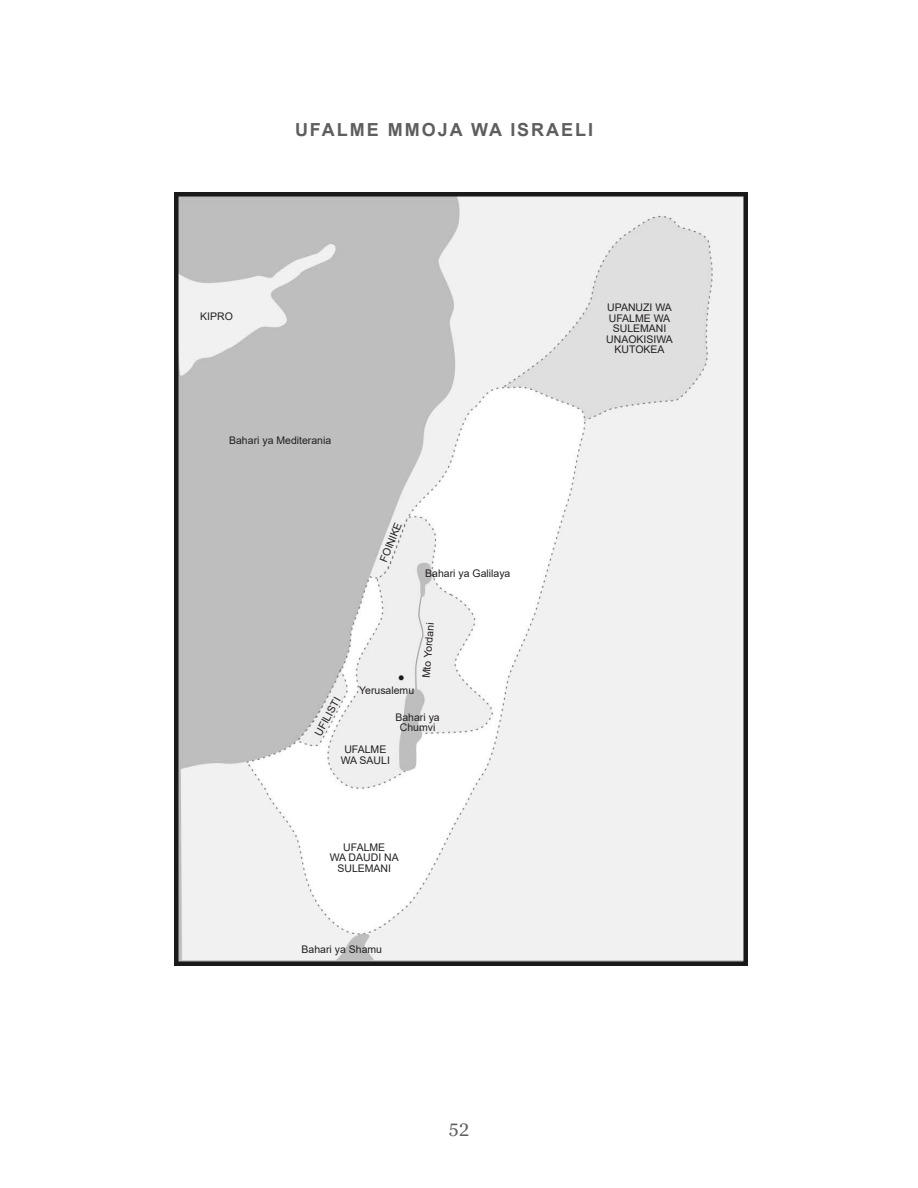
<style>
.page{position:relative;width:918px;height:1188px;background:#fff}
.page>*{position:absolute;margin:0;border:0;box-sizing:border-box;transform-origin:0 0}
.header_img{font:700 18px "Arial";letter-spacing:.11em;color:#5e5e5e}
.t1{font:18px "Georgia";color:#5e5e5e}
.text_7_pt{font:10.5px/10.5px "Arial";color:#231f20;text-align:center}
</style>
<div class="page">
<img style="left:174px;top:192px;width:573px;height:774px">
<p class="header_img" style="left:295px;top:117px;width:300px">UFALME MMOJA WA ISRAELI</p>
<p class="text_7_pt" style="left:200px;top:311px;width:34px">KIPRO</p>
<p class="text_7_pt" style="left:229px;top:435px;width:104px">Bahari ya Mediterania</p>
<p class="text_7_pt" style="left:313px;top:732px;width:44px;rotate:-61deg">UFILISTI</p>
<p class="text_7_pt" style="left:378px;top:560px;width:44px;rotate:-68deg">FOINIKE</p>
<p class="text_7_pt" style="left:425px;top:568px;width:87px">Bahari ya Galilaya</p>
<p class="text_7_pt" style="left:359px;top:685px;width:57px">Yerusalemu</p>
<p class="text_7_pt" style="left:421px;top:678px;width:57px;rotate:-86deg">Mto Yordani</p>
<p class="text_7_pt" style="left:395px;top:712px;width:46px">Bahari ya<br>Chumvi</p>
<p class="text_7_pt" style="left:341px;top:744px;width:51px">UFALME<br>WA SAULI</p>
<p class="text_7_pt" style="left:330px;top:842px;width:71px">UFALME<br>WA DAUDI NA<br>SULEMANI</p>
<p class="text_7_pt" style="left:302px;top:944px;width:82px">Bahari ya Shamu</p>
<p class="text_7_pt" style="left:606px;top:302px;width:68px">UPANUZI WA<br>UFALME WA<br>SULEMANI<br>UNAOKISIWA<br>KUTOKEA</p>
<h1 class="t1" style="left:449px;top:1119px;width:22px">52</h1>
</div>
